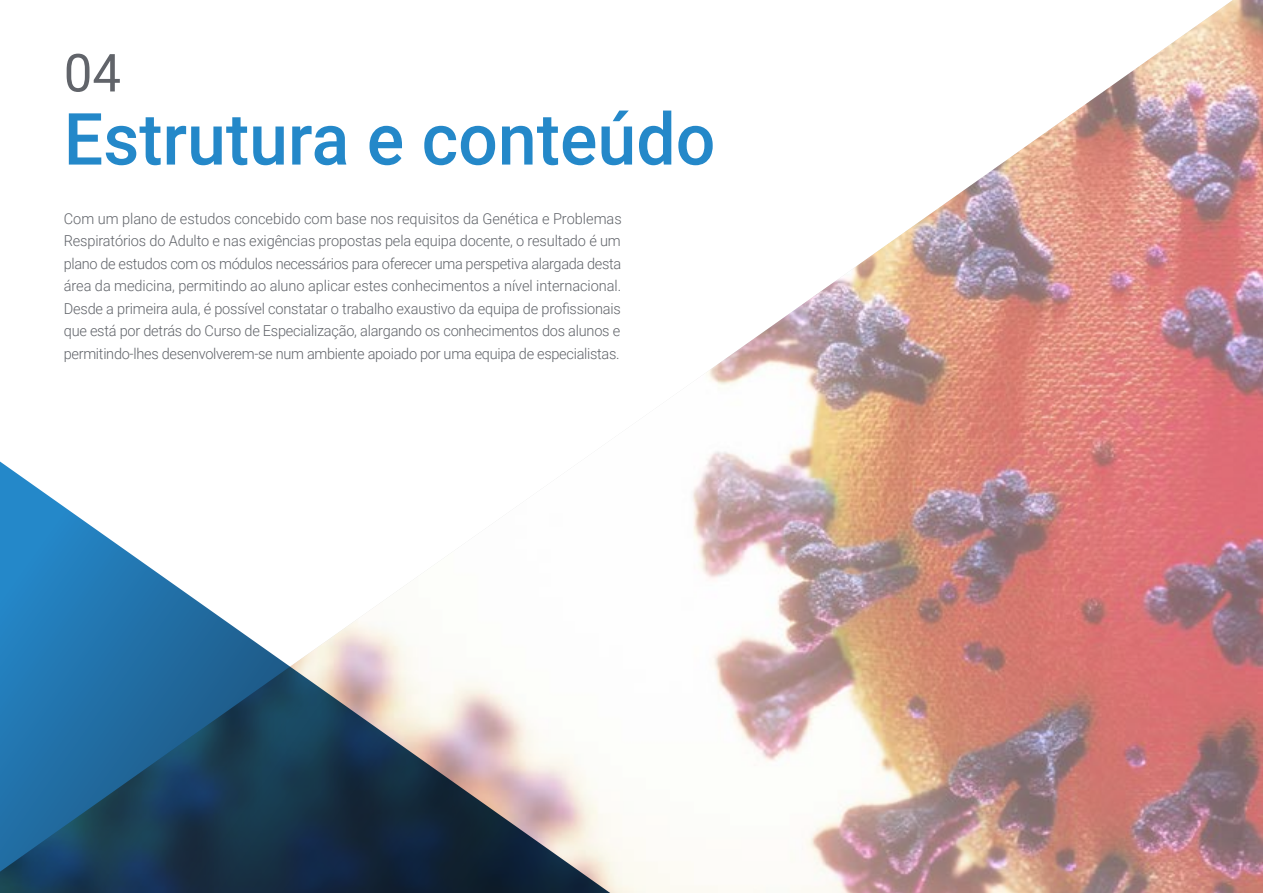
<style>
.page{position:relative;width:1263px;height:893px;background:#fff}
.page>*{position:absolute;margin:0;border:0;box-sizing:border-box;transform-origin:0 0}
.t1{font:500 72px "Roboto";color:#2488c9}
.t2{font:52.5px "Roboto";color:#61646a}
.t3{font:300 15px/22.5px "Roboto";letter-spacing:-.02em;color:#61646a;text-align:justify}
</style>
<div class="page">
<img style="left:640px;top:0;width:623px;height:893px">
<svg style="left:0;top:461px;width:640px;height:432px"></svg>
<h2 class="t2" style="left:64px;top:36px;width:59px">04</h2>
<h1 class="t1" style="left:64px;top:89px;width:653px">Estrutura e conteúdo</h1>
<p class="t3" style="left:64px;top:207px;width:559px">Com um plano de estudos concebido com base nos requisitos da Genética e Problemas Respiratórios do Adulto e nas exigências propostas pela equipa docente, o resultado é um plano de estudos com os módulos necessários para oferecer uma perspetiva alargada desta área da medicina, permitindo ao aluno aplicar estes conhecimentos a nível internacional.<br>Desde a primeira aula, é possível constatar o trabalho exaustivo da equipa de profissionais que está por detrás do Curso de Especialização, alargando os conhecimentos dos alunos e permitindo-lhes desenvolverem-se num ambiente apoiado por uma equipa de especialistas.</p>
</div>
